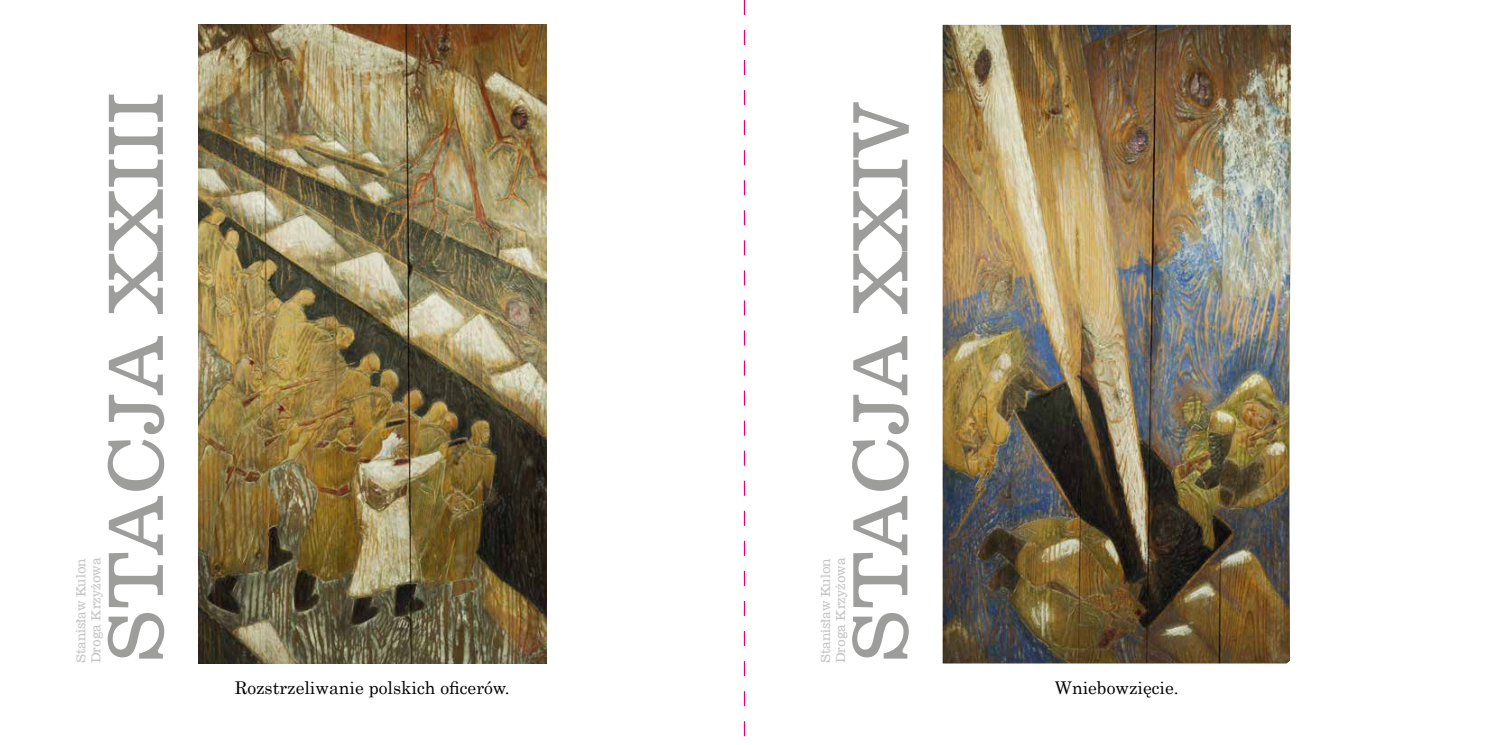
<style>
.page{position:relative;width:1489px;height:745px;background:#fff}
.page>*{position:absolute;margin:0;border:0;box-sizing:border-box;transform-origin:0 0}
.t1{font:75px "News 701 EU";color:#9d9d9c}
.t2{font:17.5px "Century";color:#000}
.t3{font:12.5px/15px "News 701 EU";color:#c6c6c6}
</style>
<div class="page">
<img style="left:198px;top:25px;width:348px;height:638px">
<img style="left:942px;top:25px;width:348px;height:638px">
<svg style="left:743px;top:0;width:2px;height:737px"></svg>
<h1 class="t1" style="left:90px;top:663px;width:572px;rotate:-90deg">STACJA XXIII</h1>
<p class="t3" style="left:74px;top:663px;width:107px;rotate:-90deg">Stanisław Kulon<br>Droga Krzyżowa</p>
<h2 class="t2" style="left:235px;top:672px;width:276px">Rozstrzeliwanie polskich oficerów.</h2>
<h1 class="t1" style="left:834px;top:663px;width:563px;rotate:-90deg">STACJA XXIV</h1>
<p class="t3" style="left:818px;top:663px;width:107px;rotate:-90deg">Stanisław Kulon<br>Droga Krzyżowa</p>
<h2 class="t2" style="left:1054px;top:672px;width:125px">Wniebowzięcie.</h2>
</div>
